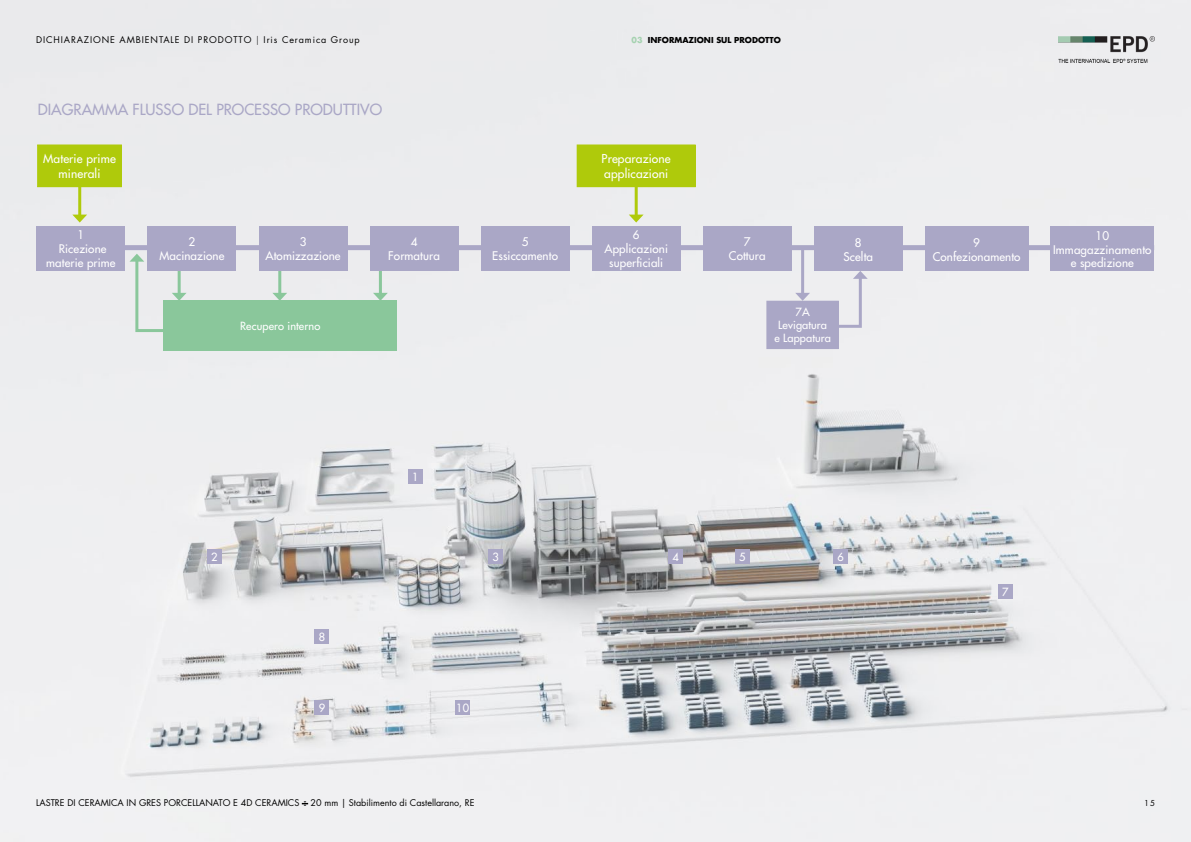
<style>
.page{position:relative;width:1191px;height:842px;background:#fff}
.page>*{position:absolute;margin:0;border:0;box-sizing:border-box;transform-origin:0 0}
.t1{font:500 15px "Futura Std";color:#aaa7c6}
.t2{font:500 12px/15px "Futura Std";letter-spacing:.01em;color:#fff;text-align:center}
.t3{font:500 11.6px/13.7px "Futura Std";letter-spacing:.01em;color:#fff;text-align:center}
.t4{font:500 11px/13px "Futura Std";letter-spacing:.01em;color:#fff;text-align:center}
.t5{font:9px "Futura Std";color:#000}
.t6{font:9px "Futura Std";letter-spacing:.1em;color:#000}
.t7{font:700 8px "Futura Std";color:#000}
.t8{font:8px "Futura Std";color:#000}
.s1{font-weight:300}
.s2{color:#a5d2b0}
</style>
<div class="page">
<img style="left:0;top:0;width:1191px;height:842px">
<div style="left:68px;top:245px;width:1086px;height:5px;background:#aaa7c6"></div>
<hr style="left:801px;top:246px;width:3px;height:50px;background:#aaa7c6">
<svg style="left:795px;top:293px;width:15px;height:8px"></svg>
<svg style="left:831px;top:271px;width:36px;height:58px;background:#e3e2e9"></svg>
<hr style="left:379px;top:268px;width:3px;height:28px;background:#8ac79b">
<svg style="left:373px;top:293px;width:15px;height:8px"></svg>
<svg style="left:129px;top:254px;width:173px;height:80px;background:#e0e6e4"></svg>
<hr style="left:634px;top:186px;width:3px;height:31px;background:#afca0b">
<svg style="left:629px;top:215px;width:14px;height:8px"></svg>
<hr style="left:78px;top:186px;width:3px;height:31px;background:#afca0b">
<svg style="left:72px;top:215px;width:15px;height:8px"></svg>
<div style="left:36px;top:226px;width:89px;height:44px;background:#aaa7c6"></div>
<div style="left:408px;top:469px;width:14px;height:14px;background:#aaa7c6"></div>
<div style="left:207px;top:549px;width:14px;height:14px;background:#aaa7c6"></div>
<div style="left:489px;top:549px;width:14px;height:14px;background:#aaa7c6"></div>
<div style="left:668px;top:549px;width:14px;height:14px;background:#aaa7c6"></div>
<div style="left:735px;top:549px;width:14px;height:14px;background:#aaa7c6"></div>
<div style="left:833px;top:549px;width:15px;height:14px;background:#aaa7c6"></div>
<div style="left:315px;top:629px;width:14px;height:14px;background:#aaa7c6"></div>
<div style="left:315px;top:701px;width:14px;height:14px;background:#aaa7c6"></div>
<div style="left:455px;top:701px;width:15px;height:14px;background:#aaa7c6"></div>
<div style="left:998px;top:585px;width:14px;height:14px;background:#aaa7c6"></div>
<div style="left:702px;top:226px;width:89px;height:44px;background:#aaa7c6"></div>
<div style="left:767px;top:301px;width:71px;height:48px;background:#aaa7c6"></div>
<div style="left:766px;top:301px;width:72px;height:48px;border:1px solid #aaa7c6"></div>
<div style="left:814px;top:227px;width:88px;height:44px;background:#aaa7c6"></div>
<div style="left:591px;top:226px;width:89px;height:44px;background:#aaa7c6"></div>
<div style="left:1050px;top:227px;width:104px;height:44px;background:#aaa7c6"></div>
<div style="left:38px;top:145px;width:83px;height:42px;background:#afca0b"></div>
<div style="left:37px;top:145px;width:85px;height:42px;border:1px solid #afca0b"></div>
<div style="left:163px;top:301px;width:234px;height:50px;background:#8ac79b"></div>
<div style="left:577px;top:145px;width:118px;height:42px;background:#afca0b"></div>
<div style="left:147px;top:226px;width:89px;height:44px;background:#aaa7c6"></div>
<div style="left:258px;top:226px;width:89px;height:44px;background:#aaa7c6"></div>
<div style="left:369px;top:226px;width:89px;height:44px;background:#aaa7c6"></div>
<div style="left:480px;top:226px;width:89px;height:44px;background:#aaa7c6"></div>
<div style="left:925px;top:227px;width:103px;height:44px;background:#aaa7c6"></div>
<img style="left:1058px;top:36px;width:97px;height:26px">
<svg style="left:302px;top:801px;width:6px;height:5px"></svg>
<p class="t6" style="left:36px;top:34px;width:325px">DICHIARAZIONE AMBIENTALE DI PRODOTTO <span class="s1">|</span> Iris Ceramica Group</p>
<p class="t1" style="left:38px;top:100px;width:346px">DIAGRAMMA FLUSSO DEL PROCESSO PRODUTTIVO</p>
<p class="t2" style="left:43px;top:151px;width:74px">Materie prime minerali</p>
<p class="t7" style="left:631px;top:34px;width:151px"><span class="s2">03</span> INFORMAZIONI SUL PRODOTTO</p>
<p class="t2" style="left:601px;top:151px;width:71px;text-align:left">Preparazione applicazioni</p>
<p class="t3" style="left:46px;top:228px;width:71px">1<br>Ricezione materie prime</p>
<p class="t3" style="left:604px;top:228px;width:65px">6<br>Applicazioni superficiali</p>
<p class="t3" style="left:1053px;top:229px;width:100px">10<br>Immagazzinamento e spedizione</p>
<p class="t3" style="left:159px;top:235px;width:66px">2<br>Macinazione</p>
<p class="t3" style="left:265px;top:235px;width:77px">3<br>Atomizzazione</p>
<p class="t3" style="left:388px;top:235px;width:53px">4<br>Formatura</p>
<p class="t3" style="left:492px;top:235px;width:67px">5<br>Essiccamento</p>
<p class="t3" style="left:932px;top:236px;width:89px">9<br>Confezionamento</p>
<p class="t3" style="left:729px;top:235px;width:38px">7<br>Cottura</p>
<p class="t3" style="left:843px;top:236px;width:31px">8<br>Scelta</p>
<p class="t4" style="left:240px;top:320px;width:82px">Recupero interno</p>
<p class="t4" style="left:774px;top:306px;width:58px">7A<br>Levigatura e Lappatura</p>
<p class="t4" style="left:412px;top:470px;width:8px">1</p>
<p class="t4" style="left:211px;top:550px;width:8px">2</p>
<p class="t4" style="left:492px;top:550px;width:8px">3</p>
<p class="t4" style="left:672px;top:550px;width:8px">4</p>
<p class="t4" style="left:739px;top:550px;width:8px">5</p>
<p class="t4" style="left:837px;top:550px;width:8px">6</p>
<p class="t4" style="left:319px;top:630px;width:8px">8</p>
<p class="t4" style="left:319px;top:702px;width:8px">9</p>
<p class="t4" style="left:456px;top:702px;width:14px">10</p>
<p class="t4" style="left:1002px;top:586px;width:8px">7</p>
<p class="t5" style="left:36px;top:797px;width:440px">LASTRE DI CERAMICA IN GRES PORCELLANATO E 4D CERAMICS 20 mm | Stabilimento di Castellarano, RE</p>
<p class="t8" style="left:1144px;top:798px;width:12px">15</p>
</div>
